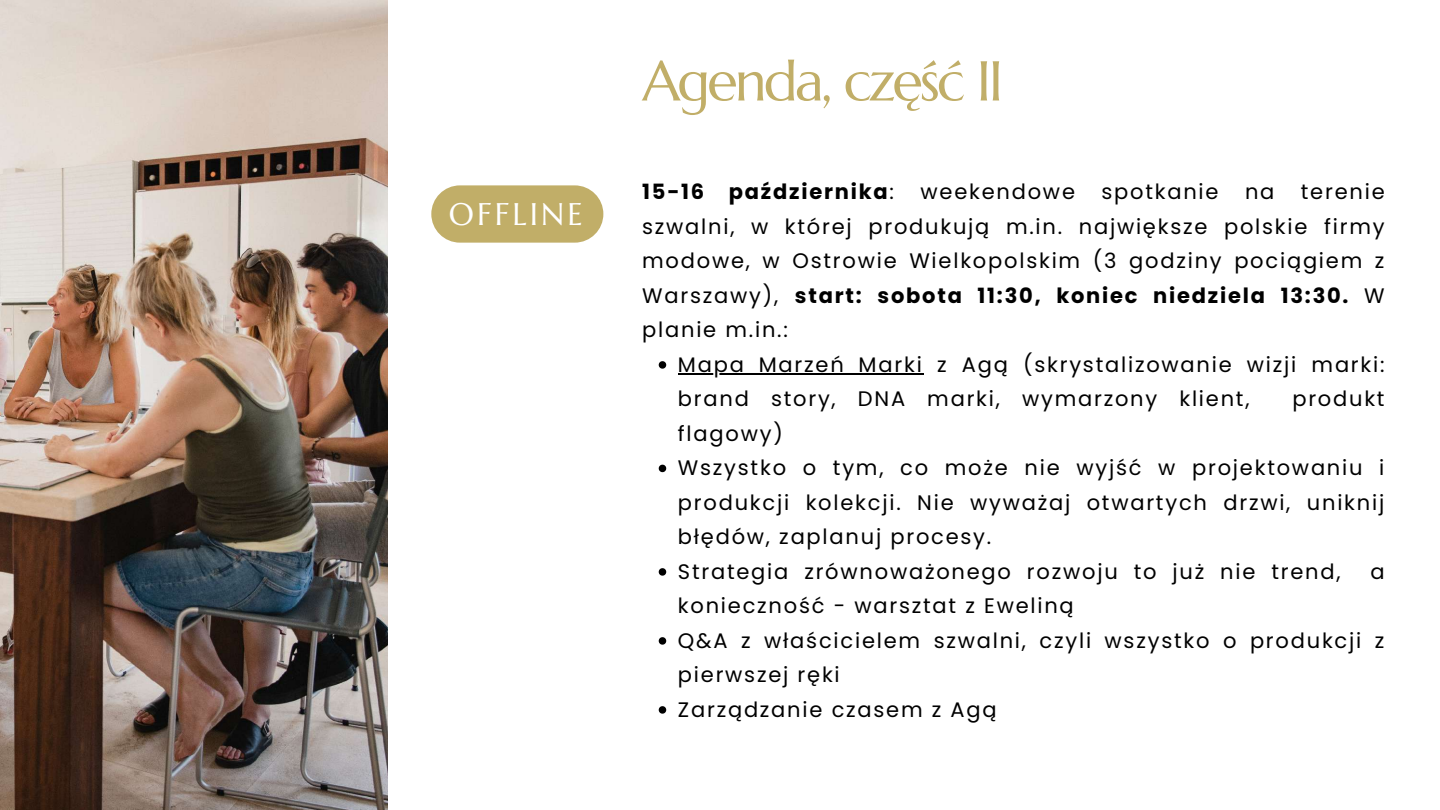
<style>
.page{position:relative;width:1440px;height:810px;background:#fff}
.page>*{position:absolute;margin:0;border:0;box-sizing:border-box;transform-origin:0 0}
.t1{font:56px "Marcellus";letter-spacing:-.05em;color:#c1ae68}
.t2{font:31.2px "Marcellus";letter-spacing:.1em;color:#fff}
.t3{font:21px/34.5px "Poppins";letter-spacing:.085em;color:#000}
.t4{font:700 21px "Poppins";letter-spacing:.085em;color:#000}
.s1{font-weight:400}
.s2{font-weight:700}
</style>
<div class="page">
<svg style="left:659px;top:361px;width:7px;height:8px"></svg>
<hr style="left:678px;top:373px;width:246px;height:2px;background:#000">
<svg style="left:659px;top:465px;width:7px;height:7px"></svg>
<svg style="left:659px;top:568px;width:7px;height:8px"></svg>
<svg style="left:659px;top:637px;width:7px;height:8px"></svg>
<svg style="left:659px;top:706px;width:7px;height:8px"></svg>
<div style="left:431px;top:185px;width:172px;height:58px;background:#c1ae68;border-radius:29px"></div>
<img style="left:0;top:0;width:387px;height:810px">
<h2 class="t2" style="left:449px;top:195px;width:135px">OFFLINE</h2>
<h1 class="t1" style="left:642px;top:46px;width:363px">Agenda, część II</h1>
<p class="t4" style="left:642px;top:177px;width:253px">15-16 października<span class="s1">:</span></p>
<p class="t3" style="left:921px;top:175px;width:156px">weekendowe</p>
<p class="t3" style="left:1101px;top:175px;width:119px">spotkanie</p>
<p class="t3" style="left:1245px;top:175px;width:31px">na</p>
<p class="t3" style="left:642px;top:175px;width:744px;text-align:justify;text-indent:659px">terenie szwalni, w której produkują m.in. największe polskie firmy modowe, w Ostrowie Wielkopolskim (3 godziny pociągiem z Warszawy), <span class="s2">start: sobota 11:30, koniec niedziela 13:30.</span> W planie m.in.:</p>
<p class="t3" style="left:678px;top:347px;width:708px">Mapa Marzeń Marki z Agą (skrystalizowanie wizji marki: brand story, DNA marki, wymarzony klient,</p>
<p class="t3" style="left:1292px;top:382px;width:94px">produkt</p>
<p class="t3" style="left:678px;top:416px;width:708px">flagowy)<br>Wszystko o tym, co może nie wyjść w projektowaniu i produkcji kolekcji. Nie wyważaj otwartych drzwi, uniknij błędów, zaplanuj procesy.<br>Strategia zrównoważonego rozwoju to już nie trend,</p>
<p class="t3" style="left:1371px;top:554px;width:16px">a</p>
<p class="t3" style="left:678px;top:589px;width:708px">konieczność - warsztat z Eweliną<br>Q&amp;A z właścicielem szwalni, czyli wszystko o produkcji z pierwszej ręki<br>Zarządzanie czasem z Agą</p>
</div>
